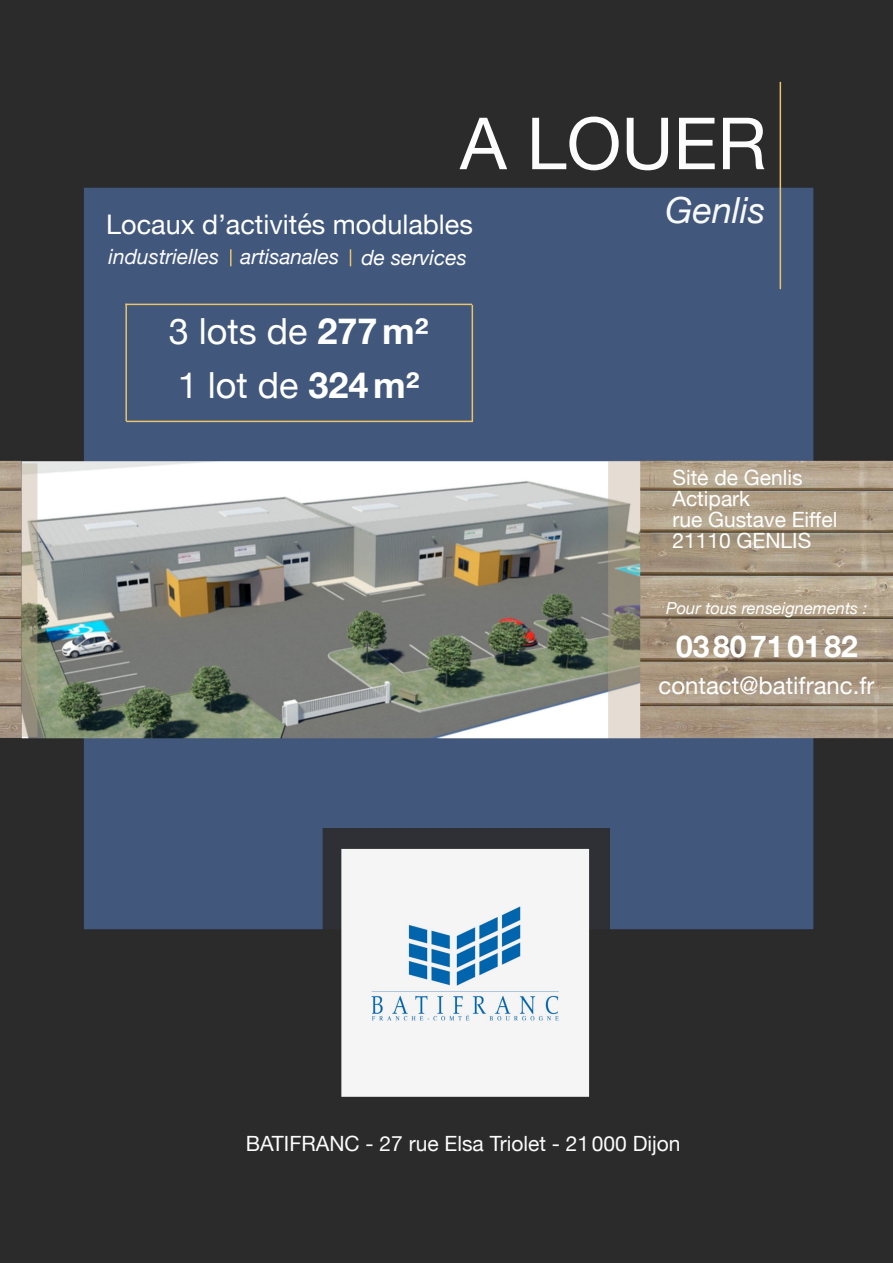
<style>
.page{position:relative;width:893px;height:1263px;background:#fff}
.page>*{position:absolute;margin:0;border:0;box-sizing:border-box;transform-origin:0 0}
.t1{font:72px "Helvetica Neue";color:#fcfcfc}
.t2{font:36px/54px "Helvetica Neue";color:#fff}
.t3{font:italic 36px "Helvetica Neue";color:#f8f9f9}
.t4{font:700 30px "Helvetica Neue";color:#fff}
.t5{font:27px "Helvetica Neue";color:#fff}
.t6{font:24px "Helvetica Neue";color:#fff}
.t7{font:21px/21px "Helvetica Neue";color:#fff}
.t8{font:21px "Helvetica Neue";color:#fcfcfc}
.t9{font:italic 21px "Helvetica Neue";color:#fff}
.t10{font:italic 16.5px "Helvetica Neue";color:#fff}
.s1{color:#fcfcfc}
.s2{font-weight:700}
</style>
<div class="page">
<img style="left:0;top:0;width:893px;height:1263px">
<hr style="left:780px;top:82px;width:1px;height:207px;background:#eac36b">
<svg style="left:230px;top:249px;width:2px;height:17px"></svg>
<svg style="left:350px;top:249px;width:1px;height:17px"></svg>
<hr style="left:472px;top:305px;width:1px;height:117px;background:#eac36b">
<hr style="left:125px;top:304px;width:2px;height:117px;background:#eac36b">
<hr style="left:126px;top:421px;width:347px;height:1px;background:#eac36b">
<hr style="left:125px;top:304px;width:347px;height:1px;background:#eac36b">
<h1 class="t1" style="left:460px;top:101px;width:308px">A LOUER</h1>
<p class="t5" style="left:106px;top:208px;width:368px">Locaux d’activités modulables</p>
<p class="t9" style="left:108px;top:244px;width:360px"><span class="s1">industrielles</span> artisanales de services</p>
<h2 class="t2" style="left:169px;top:303px;width:261px">3 lots de <span class="s2">277m²<br></span>1 lot de <span class="s2">324m²</span></h2>
<h2 class="t3" style="left:665px;top:189px;width:101px">Genlis</h2>
<p class="t7" style="left:672px;top:467px;width:166px">Site de Genlis<br>Actipark<br>rue Gustave Eiffel<br>21110 GENLIS</p>
<p class="t10" style="left:666px;top:598px;width:203px">Pour tous renseignements :</p>
<h3 class="t4" style="left:676px;top:627px;width:183px">0380710182</h3>
<p class="t6" style="left:658px;top:671px;width:218px">contact@batifranc.fr</p>
<p class="t8" style="left:246px;top:1131px;width:436px">BATIFRANC - 27 rue Elsa Triolet - 21000 Dijon</p>
</div>
